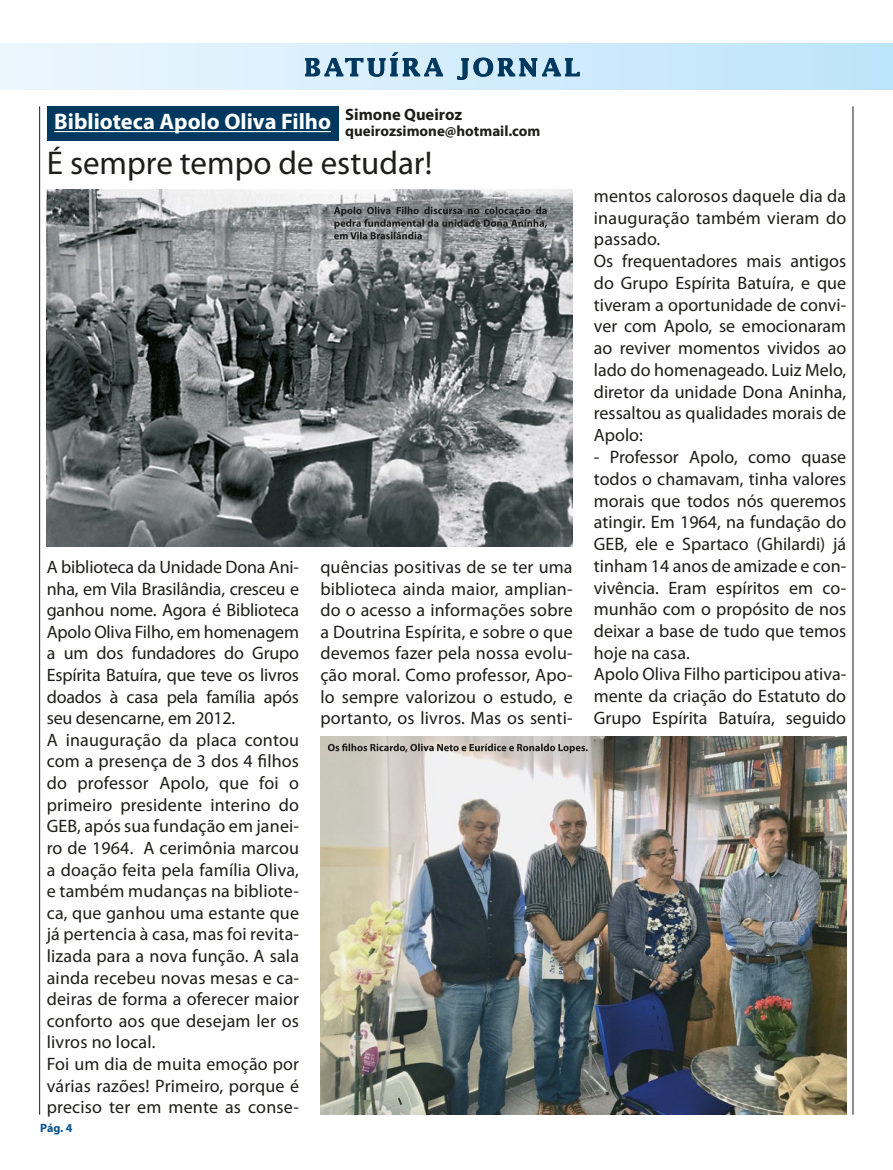
<style>
.page{position:relative;width:893px;height:1170px;background:#fff}
.page>*{position:absolute;margin:0;border:0;box-sizing:border-box;transform-origin:0 0}
.t1{font:33px "Myriad Pro";color:#1d1d1b}
.t2{font:700 22.5px "Myriad Pro";color:#fff}
.t3{font:18px/21.6px "Myriad Pro";color:#1d1d1b}
.t4{font:700 15px "Myriad Pro";color:#1d1d1b}
.t5{font:700 12px "Myriad Pro";color:#005290}
</style>
<div class="page">
<div style="left:0;top:44px;width:893px;height:45px;background:linear-gradient(to right,#ecf6fd,#bde4fa)"></div>
<hr style="left:853px;top:106px;width:1px;height:1008px;background:#1d1d1b">
<hr style="left:39px;top:106px;width:1px;height:1008px;background:#1d1d1b">
<svg style="left:305px;top:52px;width:138px;height:25px;background:#8aadc3"></svg>
<svg style="left:457px;top:58px;width:123px;height:22px;background:#7ca3bc"></svg>
<div style="left:47px;top:106px;width:291px;height:34px;background:#003960"></div>
<hr style="left:54px;top:131px;width:277px;height:1px;background:#fff">
<img style="left:47px;top:189px;width:526px;height:357px">
<svg style="left:334px;top:206px;width:213px;height:33px;background:#76787a"></svg>
<img style="left:320px;top:736px;width:526px;height:378px">
<svg style="left:328px;top:743px;width:260px;height:10px;background:#9a9691"></svg>
<p class="t2" style="left:54px;top:107px;width:409px">Biblioteca Apolo Oliva Filho <sup>Simone</sup> <sup>Queiroz</sup></p>
<p class="t4" style="left:345px;top:121px;width:197px">queirozsimone@hotmail.com</p>
<h1 class="t1" style="left:47px;top:143px;width:387px">É sempre tempo de estudar!</h1>
<p class="t3" style="left:47px;top:555px;width:254px">A biblioteca da Unidade Dona Ani&shy;nha, em Vila Brasilândia, cresceu e ganhou nome. Agora é Biblioteca<br>Apolo Oliva Filho, em homenagem a um dos fundadores do Grupo<br>Espírita Batuíra, que teve os livros doados à casa pela família após seu desencarne, em 2012.<br>A inauguração da placa contou com a presença de 3 dos 4 filhos do professor Apolo, que foi o primeiro presidente interino do<br>GEB, após sua fundação em janei&shy;ro de 1964. A cerimônia marcou a doação feita pela família Oliva, e também mudanças na bibliote&shy;ca, que ganhou uma estante que já pertencia à casa, mas foi revita&shy;lizada para a nova função. A sala ainda recebeu novas mesas e ca&shy;deiras de forma a oferecer maior conforto aos que desejam ler os livros no local.<br>Foi um dia de muita emoção por várias razões! Primeiro, porque é preciso ter em mente as conse-</p>
<p class="t3" style="left:320px;top:555px;width:254px;text-align:justify">quências positivas de se ter uma biblioteca ainda maior, amplian&shy;do o acesso a informações sobre a Doutrina Espírita, e sobre o que devemos fazer pela nossa evolu&shy;ção moral. Como professor, Apo&shy;lo sempre valorizou o estudo, e portanto, os livros. Mas os senti-</p>
<p class="t5" style="left:40px;top:1120px;width:34px">Pág. 4</p>
<p class="t3" style="left:594px;top:185px;width:254px">mentos calorosos daquele dia da inauguração também vieram do passado.<br>Os frequentadores mais antigos do Grupo Espírita Batuíra, e que tiveram a oportunidade de convi&shy;ver com Apolo, se emocionaram ao reviver momentos vividos ao lado do homenageado. Luiz Melo, diretor da unidade Dona Aninha, ressaltou as qualidades morais de<br>Apolo:</p>
<p class="t3" style="left:594px;top:446px;width:254px">- Professor Apolo, como quase todos o chamavam, tinha valores morais que todos nós queremos atingir. Em 1964, na fundação do<br>GEB, ele e Spartaco (Ghilardi) já tinham 14 anos de amizade e con&shy;vivência. Eram espíritos em co&shy;munhão com o propósito de nos deixar a base de tudo que temos hoje na casa.<br>Apolo Oliva Filho participou ativa&shy;mente da criação do Estatuto do<br>Grupo Espírita Batuíra, seguido</p>
</div>
